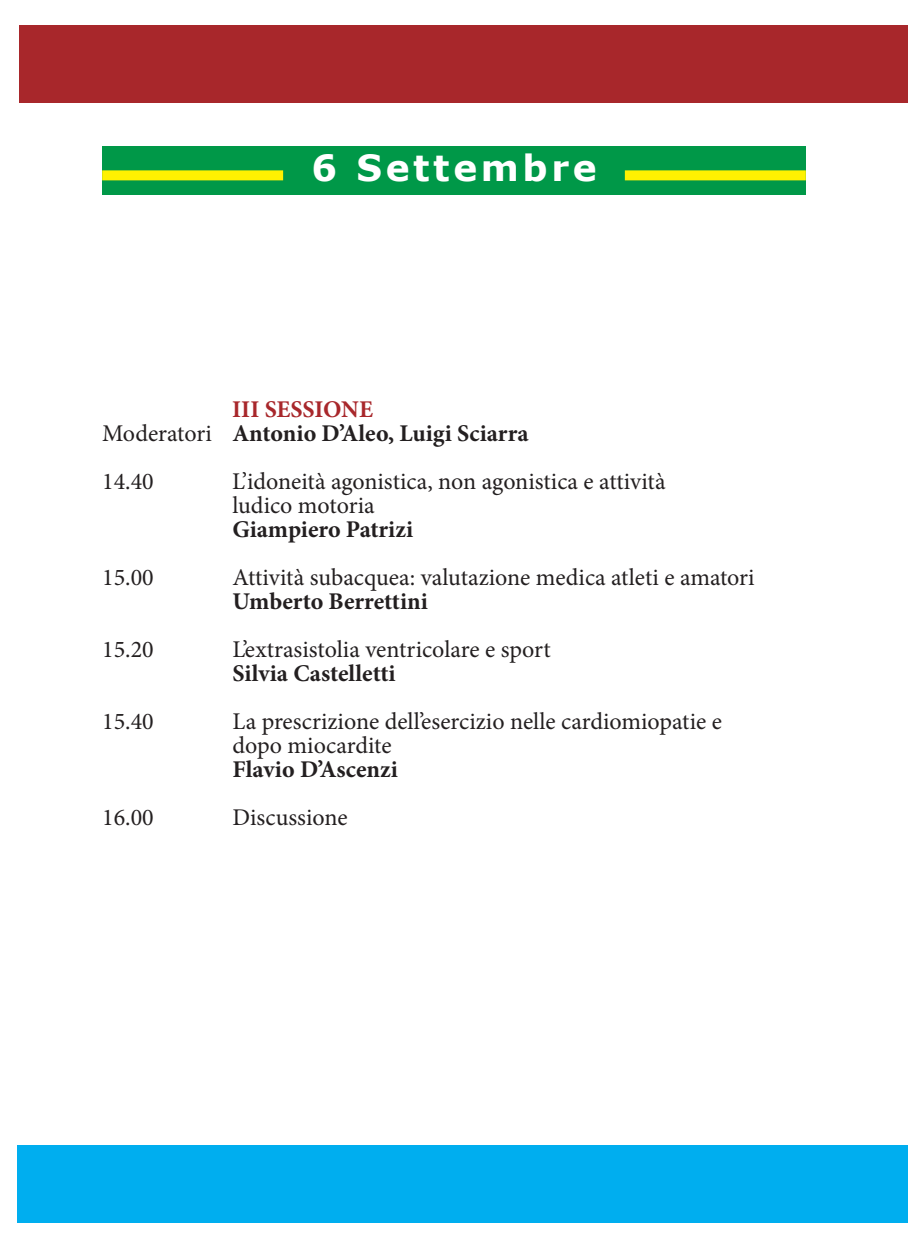
<style>
.page{position:relative;width:908px;height:1248px;background:#fff}
.page>*{position:absolute;margin:0;border:0;box-sizing:border-box;transform-origin:0 0}
.t1{font:700 36px "Verdana";letter-spacing:.1em;color:#fff}
.t2{font:24px/24px "Minion Pro";color:#231f20}
.t3{font:700 24px/24px "Minion Pro";color:#231f20}
.s1{color:#a8272b}
.s2{font-weight:400}
</style>
<div class="page">
<div style="left:19px;top:25px;width:888px;height:77px;background:#a8272b"></div>
<div style="left:102px;top:146px;width:703px;height:48px;background:#009848"></div>
<div style="left:102px;top:170px;width:181px;height:10px;background:#fff101"></div>
<div style="left:624px;top:170px;width:181px;height:10px;background:#fff101"></div>
<div style="left:17px;top:1145px;width:890px;height:77px;background:#00aeef"></div>
<h1 class="t1" style="left:311px;top:144px;width:287px">6 Settembre</h1>
<p class="t3" style="left:102px;top:399px;width:428px;text-indent:130px"><span class="s1">III SESSIONE<br></span><span class="s2">Moderatori</span> Antonio D’Aleo, Luigi Sciarra</p>
<p class="t2" style="left:102px;top:471px;width:53px">14.40</p>
<p class="t2" style="left:232px;top:471px;width:434px">L’idoneità agonistica, non agonistica e attività ludico motoria</p>
<p class="t3" style="left:232px;top:519px;width:182px">Giampiero Patrizi</p>
<p class="t2" style="left:102px;top:567px;width:53px">15.00</p>
<p class="t2" style="left:232px;top:567px;width:523px">Attività subacquea: valutazione medica atleti e amatori</p>
<p class="t3" style="left:232px;top:591px;width:197px">Umberto Berrettini</p>
<p class="t2" style="left:102px;top:639px;width:53px">15.20</p>
<p class="t2" style="left:232px;top:639px;width:319px">L’extrasistolia ventricolare e sport</p>
<p class="t3" style="left:232px;top:663px;width:165px">Silvia Castelletti</p>
<p class="t2" style="left:102px;top:711px;width:53px">15.40</p>
<p class="t2" style="left:232px;top:711px;width:491px">La prescrizione dell’esercizio nelle cardiomiopatie e dopo miocardite</p>
<p class="t3" style="left:232px;top:759px;width:167px">Flavio D’Ascenzi</p>
<p class="t2" style="left:102px;top:807px;width:53px">16.00</p>
<p class="t2" style="left:232px;top:807px;width:117px">Discussione</p>
</div>
